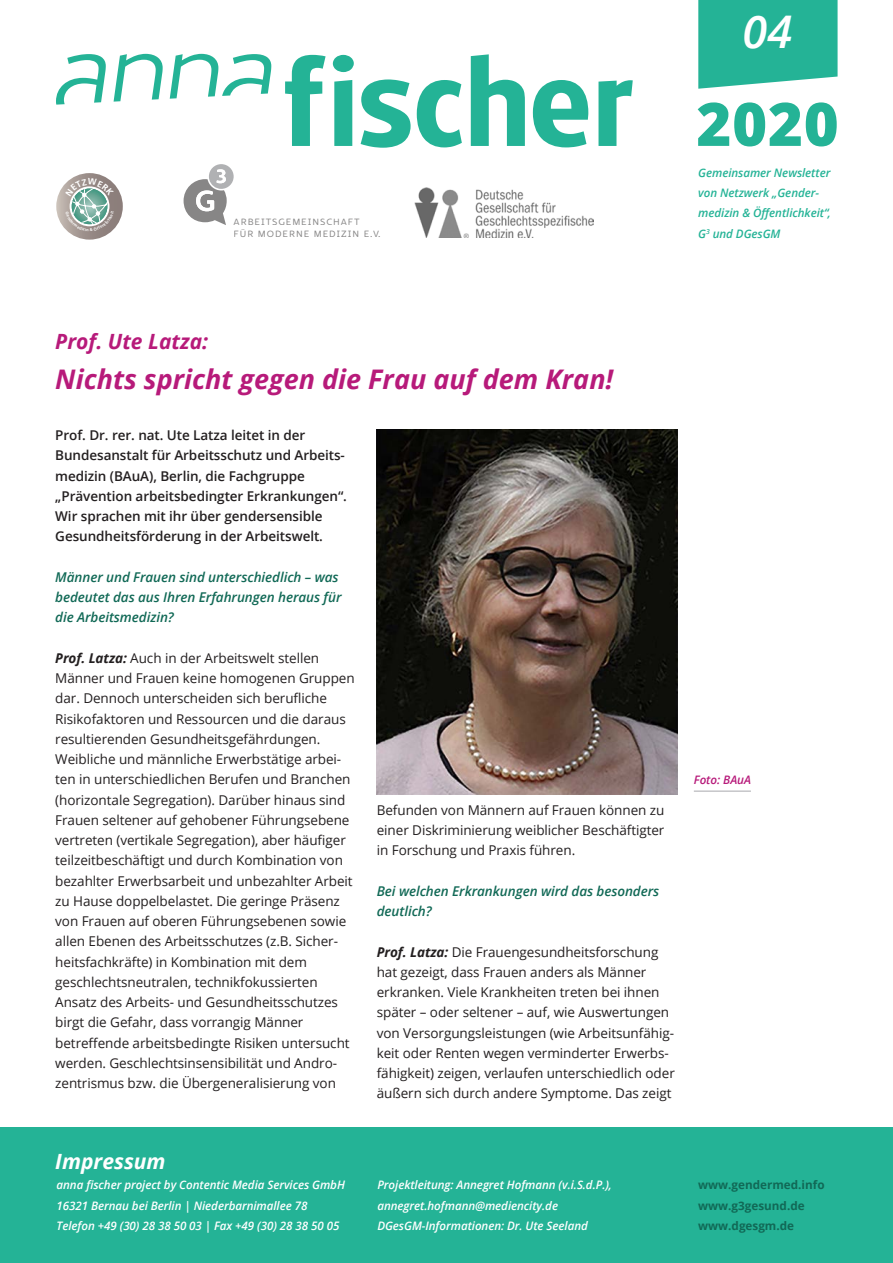
<style>
.page{position:relative;width:893px;height:1263px;background:#fff}
.page>*{position:absolute;margin:0;border:0;box-sizing:border-box;transform-origin:0 0}
.t1{font:800 60px "Open Sans";color:#24b396}
.t2{font:italic 600 45px "Open Sans";color:#fff}
.t3{font:italic 700 27px "Open Sans";color:#b71a7a}
.t4{font:italic 700 21px "Open Sans";color:#b71a7a}
.t5{font:italic 700 21px "Open Sans";color:#fff}
.t6{font:13.5px/20.2px "Open Sans";letter-spacing:-.005em;color:#231f20}
.t7{font:600 13.5px/20.2px "Open Sans";letter-spacing:-.005em;color:#231f20}
.t8{font:italic 600 13.5px/20.2px "Open Sans";letter-spacing:-.005em;color:#116956}
.t9{font:italic 600 11.7px/20.2px "Open Sans";letter-spacing:-.005em;color:#fff}
.t10{font:italic 600 11.7px/20.2px "Open Sans";letter-spacing:-.005em;color:#24b396}
.t11{font:700 11.7px/20.2px "Open Sans";color:#116956}
.t12{font:italic 600 11.7px "Open Sans";letter-spacing:-.005em;color:#b71a7a}
.t13{font:10.95px/12.5px "Marlon Pro";letter-spacing:.085em;color:#878686}
.s1{font-weight:700;font-style:italic}
</style>
<div class="page">
<div style="left:0;top:1128px;width:893px;height:135px;background:#24b396"></div>
<svg style="left:184px;top:164px;width:50px;height:61px"></svg>
<img style="left:415px;top:188px;width:178px;height:50px">
<svg style="left:285px;top:55px;width:41px;height:91px"></svg>
<svg style="left:333px;top:55px;width:21px;height:91px"></svg>
<svg style="left:361px;top:79px;width:50px;height:69px"></svg>
<svg style="left:417px;top:80px;width:45px;height:67px"></svg>
<svg style="left:471px;top:54px;width:54px;height:92px"></svg>
<svg style="left:533px;top:80px;width:55px;height:67px"></svg>
<svg style="left:598px;top:80px;width:35px;height:66px"></svg>
<svg style="left:56px;top:54px;width:50px;height:51px"></svg>
<svg style="left:114px;top:54px;width:49px;height:48px"></svg>
<svg style="left:170px;top:54px;width:101px;height:45px"></svg>
<svg style="left:56px;top:173px;width:67px;height:67px"></svg>
<svg style="left:698px;top:0;width:140px;height:89px;background:#34b89e"></svg>
<hr style="left:694px;top:791px;width:57px;height:1px;background:#a8a9ad">
<img style="left:376px;top:430px;width:302px;height:364px">
<svg style="left:65px;top:178px;width:49px;height:53px;background:#9faca5"></svg>
<p class="t13" style="left:234px;top:214px;width:148px">Arbeitsgemeinschaft für moderne medizin e.v.</p>
<h2 class="t2" style="left:743px;top:0;width:51px">04</h2>
<h1 class="t1" style="left:696px;top:78px;width:144px">2020</h1>
<p class="t10" style="left:698px;top:162px;width:134px">Gemeinsamer Newsletter von Netzwerk „Gender&shy;medizin &amp; Öffentlichkeit“,<br>G<sup>3</sup> und DGesGM</p>
<h3 class="t4" style="left:55px;top:326px;width:154px">Prof. Ute Latza:</h3>
<h3 class="t3" style="left:55px;top:361px;width:560px">Nichts spricht gegen die Frau auf dem Kran!</h3>
<p class="t7" style="left:55px;top:425px;width:293px">Prof. Dr. rer. nat. Ute Latza leitet in der Bundesanstalt für Arbeitsschutz und Arbeits&shy;medizin (BAuA), Berlin, die Fachgruppe „Prävention arbeitsbedingter Erkrankungen“.<br>Wir sprachen mit ihr über gendersensible Gesundheitsförderung in der Arbeitswelt.</p>
<p class="t8" style="left:55px;top:566px;width:288px">Männer und Frauen sind unterschiedlich – was bedeutet das aus Ihren Erfahrungen heraus für die Arbeitsmedizin?</p>
<p class="t6" style="left:55px;top:647px;width:301px"><span class="s1">Prof. Latza:</span> Auch in der Arbeitswelt stellen Männer und Frauen keine homogenen Gruppen dar. Dennoch unterscheiden sich berufliche Risikofaktoren und Ressourcen und die daraus resultierenden Gesundheitsgefährdungen.<br>Weibliche und männliche Erwerbstätige arbei&shy;ten in unterschiedlichen Berufen und Branchen (horizontale Segregation). Darüber hinaus sind Frauen seltener auf gehobener Führungsebene vertreten (vertikale Segregation), aber häufiger teilzeitbeschäftigt und durch Kombination von bezahlter Erwerbsarbeit und unbezahlter Arbeit zu Hause doppelbelastet. Die geringe Präsenz von Frauen auf oberen Führungsebenen sowie allen Ebenen des Arbeitsschutzes (z.B. Sicher&shy;heitsfachkräfte) in Kombination mit dem geschlechtsneutralen, technikfokussierten Ansatz des Arbeits- und Gesundheitsschutzes birgt die Gefahr, dass vorrangig Männer betreffende arbeitsbedingte Risiken untersucht werden. Geschlechtsinsensibilität und Andro&shy;zentrismus bzw. die Übergeneralisierung von</p>
<p class="t6" style="left:377px;top:799px;width:289px;text-align:justify">Befunden von Männern auf Frauen können zu einer Diskriminierung weiblicher Beschäftigter in Forschung und Praxis führen.</p>
<p class="t8" style="left:377px;top:880px;width:284px">Bei welchen Erkrankungen wird das besonders deutlich?</p>
<p class="t6" style="left:377px;top:941px;width:300px"><span class="s1">Prof. Latza:</span> Die Frauengesundheitsforschung hat gezeigt, dass Frauen anders als Männer erkranken. Viele Krankheiten treten bei ihnen später – oder seltener – auf, wie Auswertungen von Versorgungsleistungen (wie Arbeitsunfähig&shy;keit oder Renten wegen verminderter Erwerbs&shy;fähigkeit) zeigen, verlaufen unterschiedlich oder äußern sich durch andere Symptome. Das zeigt</p>
<p class="t12" style="left:694px;top:772px;width:59px">Foto: BAuA</p>
<h3 class="t5" style="left:55px;top:1147px;width:112px">Impressum</h3>
<p class="t9" style="left:57px;top:1175px;width:290px">anna fischer project by Contentic Media Services GmbH<br>16321 Bernau bei Berlin | Niederbarnimallee 78<br>Telefon +49 (30) 28 38 50 03 | Fax +49 (30) 28 38 50 05</p>
<p class="t9" style="left:377px;top:1175px;width:236px">Projektleitung: Annegret Hofmann (v.i.S.d.P.), annegret.hofmann@mediencity.de<br>DGesGM-Informationen: Dr. Ute Seeland</p>
<p class="t11" style="left:698px;top:1175px;width:128px">www.gendermed.info www.g3gesund.de www.dgesgm.de</p>
</div>
